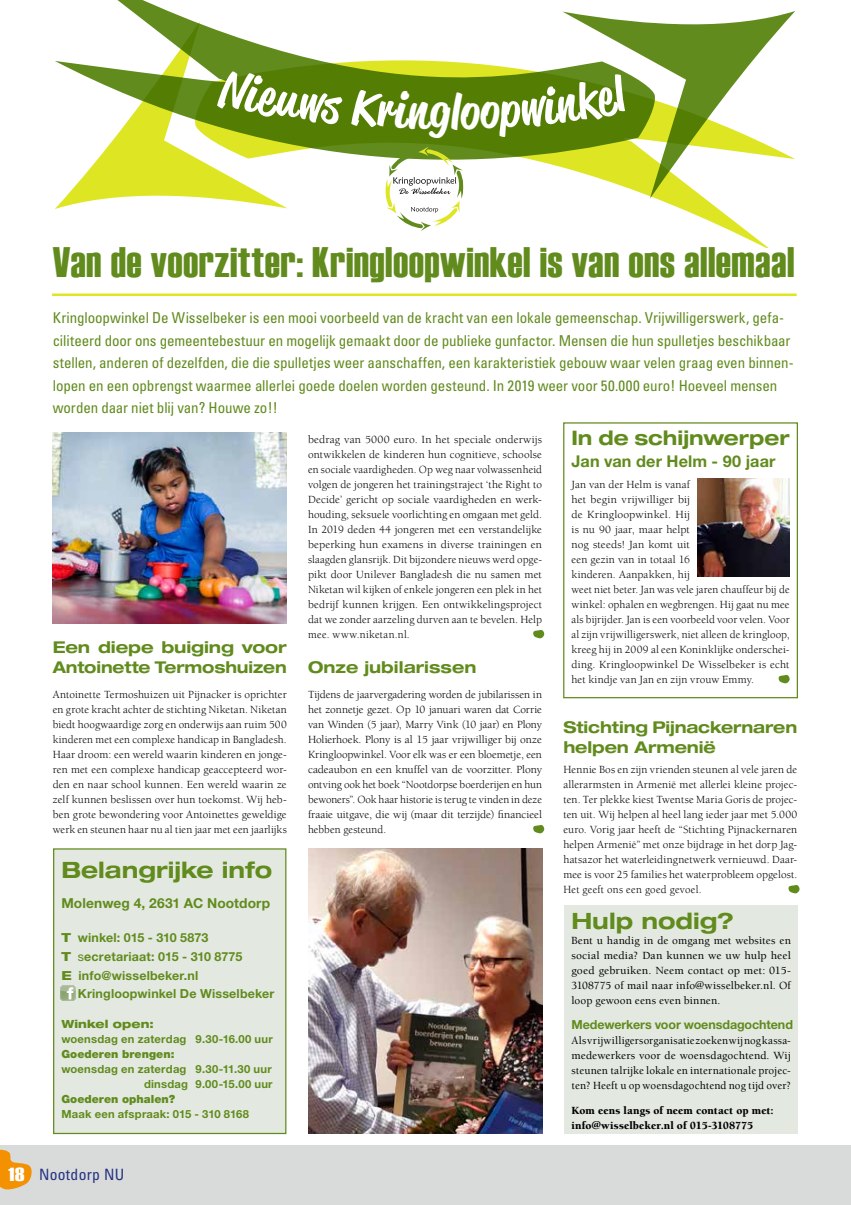
<style>
.page{position:relative;width:851px;height:1205px;background:#fff}
.page>*{position:absolute;margin:0;border:0;box-sizing:border-box;transform-origin:0 0}
.t1{font:500 47.5px "Reklame Script";color:#fff}
.t2{font:42.5px "Haettenschweiler";letter-spacing:.015em;color:#618b1d}
.t3{font:700 expanded 22.5px "Helvetica Neue LT Std";color:#618b1d}
.t4{font:700 expanded 20px "Helvetica Neue LT Std";color:#618b1d}
.t5{font:700 expanded 16.25px/20px "Helvetica Neue LT Std";letter-spacing:-.01em;color:#618b1d}
.t6{font:700 16.25px "Helvetica Neue LT Std";letter-spacing:.005em;color:#618b1d}
.t7{font:condensed 15.62px "Univers";letter-spacing:.02em;color:#243282}
.t8{font:condensed 15px/22.5px "Univers";letter-spacing:-.01em;color:#618b1d}
.t9{font:700 13.75px "Helvetica Neue LT Std";letter-spacing:.005em;color:#618b1d}
.t10{font:700 12.5px/18.8px "Helvetica Neue LT Std";letter-spacing:.01em;color:#618b1d}
.t11{font:11.25px/15px "Berkeley";letter-spacing:.01em;color:#000;text-align:justify}
.t12{font:500 11.25px/15px "Berkeley";letter-spacing:.01em;color:#000;text-align:justify}
.t13{font:700 11.25px/15px "Helvetica Neue LT Std";letter-spacing:.02em;color:#618b1d;text-align:right}
.t14{font:900 11.25px/15px "Berkeley";letter-spacing:.01em;color:#000}
.t15{font:900 11.25px "Helvetica Neue LT Std";letter-spacing:.005em;color:#618b1d}
.t16{font:800 expanded 11.25px "Helvetica Neue LT Std";letter-spacing:.01em;color:#618b1d}
.s1{font-weight:800;font-stretch:expanded}
.s2{font-weight:400}
.s3{font-family:"Haettenschweiler";font-stretch:normal;font-size:18.88px;color:#fff}
</style>
<div class="page">
<div style="left:0;top:1144px;width:850px;height:61px;background:#d9dada"></div>
<svg style="left:0;top:1149px;width:32px;height:41px"></svg>
<svg style="left:287px;top:207px;width:482px;height:41px"></svg>
<svg style="left:56px;top:178px;width:660px;height:29px"></svg>
<svg style="left:55px;top:0;width:507px;height:178px"></svg>
<svg style="left:562px;top:11px;width:233px;height:188px"></svg>
<hr style="left:52px;top:293px;width:744px;height:3px;background:#dee624">
<svg style="left:385px;top:146px;width:78px;height:85px"></svg>
<div style="left:54px;top:849px;width:232px;height:284px;background:#e3e9e1"></div>
<div style="left:53px;top:848px;width:233px;height:286px;border:1px solid #618b1d"></div>
<img style="left:60px;top:986px;width:15px;height:15px">
<div style="left:564px;top:905px;width:233px;height:229px;background:#e3e9e1"></div>
<svg style="left:533px;top:630px;width:11px;height:8px"></svg>
<svg style="left:533px;top:825px;width:11px;height:8px"></svg>
<svg style="left:788px;top:885px;width:11px;height:8px"></svg>
<svg style="left:778px;top:675px;width:11px;height:8px"></svg>
<div style="left:563px;top:422px;width:234px;height:276px;border:1px solid #618b1d"></div>
<img style="left:697px;top:478px;width:91px;height:99px">
<img style="left:308px;top:848px;width:234px;height:285px">
<img style="left:53px;top:432px;width:234px;height:191px">
<div style="left:216px;top:68px;width:126px;height:57px;background:#547d04"></div>
<div style="left:351px;top:89px;width:81px;height:40px;background:#547d04"></div>
<svg style="left:460px;top:73px;width:170px;height:64px;background:#577f06"></svg>
<h1 class="t1" style="left:429px;top:78px;width:32px">gl</h1>
<h2 class="t2" style="left:53px;top:238px;width:743px">Van de voorzitter: Kringloopwinkel is van ons allemaal</h2>
<p class="t8" style="left:53px;top:306px;width:742px">Kringloopwinkel De Wisselbeker is een mooi voorbeeld van de kracht van een lokale gemeenschap. Vrijwilligerswerk, gefa&shy;ciliteerd door ons gemeentebestuur en mogelijk gemaakt door de publieke gunfactor. Mensen die hun spulletjes beschikbaar stellen, anderen of dezelfden, die die spulletjes weer aanschaffen, een karakteristiek gebouw waar velen graag even binnen&shy;lopen en een opbrengst waarmee allerlei goede doelen worden gesteund. In 2019 weer voor 50.000 euro! Hoeveel mensen worden daar niet blij van? Houwe zo!!</p>
<h3 class="t5" style="left:53px;top:637px;width:235px">Een diepe buiging voor<br>Antoinette Termoshuizen</h3>
<p class="t11" style="left:53px;top:687px;width:235px">Antoinette Termoshuizen uit Pijnacker is oprichter en grote kracht achter de stichting Niketan. Niketan biedt hoogwaardige zorg en onderwijs aan ruim 500 kinderen met een complexe handicap in Bangladesh.<br>Haar droom: een wereld waarin kinderen en jonge&shy;ren met een complexe handicap geaccepteerd wor&shy;den en naar school kunnen. Een wereld waarin ze zelf kunnen beslissen over hun toekomst. Wij heb&shy;ben grote bewondering voor Antoinettes geweldige werk en steunen haar nu al tien jaar met een jaarlijks</p>
<h3 class="t3" style="left:61px;top:856px;width:212px">Belangrijke info</h3>
<p class="t9" style="left:61px;top:895px;width:210px">Molenweg 4, 2631 AC Nootdorp</p>
<p class="t10" style="left:61px;top:928px;width:214px"><span class="s1">T</span> winkel: 015 - 310 5873<br><span class="s1">T</span> <span class="s2">s</span>ecretariaat: 015 - 310 8775<br><span class="s1">E</span> info@wisselbeker.nl<br><span class="s1">F</span> Kringloopwinkel De Wisselbeker</p>
<p class="t16" style="left:61px;top:1017px;width:94px">Winkel open:</p>
<p class="t13" style="left:61px;top:1031px;width:213px">woensdag en zaterdag 9.30-16.00 uur</p>
<p class="t15" style="left:61px;top:1047px;width:115px">Goederen brengen:</p>
<p class="t13" style="left:61px;top:1061px;width:213px">woensdag en zaterdag 9.30-11.30 uur dinsdag 9.00-15.00 uur</p>
<p class="t15" style="left:61px;top:1092px;width:115px">Goederen ophalen?</p>
<p class="t13" style="left:61px;top:1106px;width:189px">Maak een afspraak: 015 - 310 8168</p>
<h3 class="t7" style="left:8px;top:1164px;width:118px"><span class="s3">18</span> Nootdorp NU</h3>
<p class="t11" style="left:308px;top:432px;width:235px">bedrag van 5000 euro. In het speciale onderwijs ontwikkelen de kinderen hun cognitieve, schoolse en sociale vaardigheden. Op weg naar volwassenheid volgen de jongeren het trainingstraject ‘the Right to Decide’ gericht op sociale vaardigheden en werk&shy;houding, seksuele voorlichting en omgaan met geld.<br>In 2019 deden 44 jongeren met een verstandelijke beperking hun examens in diverse trainingen en slaagden glansrijk. Dit bijzondere nieuws werd opge&shy;pikt door Unilever Bangladesh die nu samen met Niketan wil kijken of enkele jongeren een plek in het bedrijf kunnen krijgen. Een ontwikkelingsproject dat we zonder aarzeling durven aan te bevelen. Help mee. www.niketan.nl.</p>
<h3 class="t5" style="left:308px;top:657px;width:170px">Onze jubilarissen</h3>
<p class="t11" style="left:308px;top:687px;width:235px">Tijdens de jaarvergadering worden de jubilarissen in het zonnetje gezet. Op 10 januari waren dat Corrie van Winden (5 jaar), Marry Vink (10 jaar) en Plony Holierhoek. Plony is al 15 jaar vrijwilliger bij onze Kringloopwinkel. Voor elk was er een bloemetje, een cadeaubon en een knuffel van de voorzitter. Plony ontving ook het boek “Nootdorpse boerderijen en hun bewoners”. Ook haar historie is terug te vinden in deze fraaie uitgave, die wij (maar dit terzijde) financieel hebben gesteund.</p>
<h3 class="t4" style="left:571px;top:425px;width:219px">In de schijnwerper</h3>
<h3 class="t6" style="left:571px;top:452px;width:205px">Jan van der Helm - 90 jaar</h3>
<p class="t11" style="left:571px;top:477px;width:220px;text-align:left">Jan van der Helm is vanaf<br>het begin vrijwilliger bij<br>de Kringloopwinkel. Hij<br>is nu 90 jaar, maar helpt<br>nog steeds! Jan komt uit<br>een gezin van in totaal 16<br>kinderen. Aanpakken, hij<br>weet niet beter. Jan was vele jaren chauffeur bij de winkel: ophalen en wegbrengen. Hij gaat nu mee als bijrijder. Jan is een voorbeeld voor velen. Voor al zijn vrijwilligerswerk, niet alleen de kringloop, kreeg hij in 2009 al een Koninklijke onderschei&shy;ding. Kringloopwinkel De Wisselbeker is echt het kindje van Jan en zijn vrouw Emmy.</p>
<h3 class="t5" style="left:563px;top:717px;width:235px">Stichting Pijnackernaren helpen Armenië</h3>
<p class="t11" style="left:563px;top:762px;width:235px">Hennie Bos en zijn vrienden steunen al vele jaren de allerarmsten in Armenië met allerlei kleine projec&shy;ten. Ter plekke kiest Twentse Maria Goris de projec&shy;ten uit. Wij helpen al heel lang ieder jaar met 5.000 euro. Vorig jaar heeft de “Stichting Pijnackernaren helpen Armenië” met onze bijdrage in het dorp Jag&shy;hatsazor het waterleidingnetwerk vernieuwd. Daar&shy;mee is voor 25 families het waterprobleem opgelost.<br>Het geeft ons een goed gevoel.</p>
<h3 class="t3" style="left:571px;top:906px;width:164px">Hulp nodig?</h3>
<p class="t12" style="left:571px;top:933px;width:221px">Bent u handig in de omgang met websites en social media? Dan kunnen we uw hulp heel goed gebruiken. Neem contact op met: 015- 3108775 of mail naar info@wisselbeker.nl. Of loop gewoon eens even binnen.</p>
<p class="t10" style="left:571px;top:1014px;width:223px">Medewerkers voor woensdagochtend</p>
<p class="t12" style="left:571px;top:1033px;width:221px">Als vrijwilligersorganisatie zoeken wij nog kassa&shy;medewerkers voor de woensdagochtend. Wij steunen talrijke lokale en internationale projec&shy;ten? Heeft u op woensdagochtend nog tijd over?</p>
<p class="t14" style="left:571px;top:1103px;width:204px">Kom eens langs of neem contact op met: info@wisselbeker.nl of 015-3108775</p>
</div>
